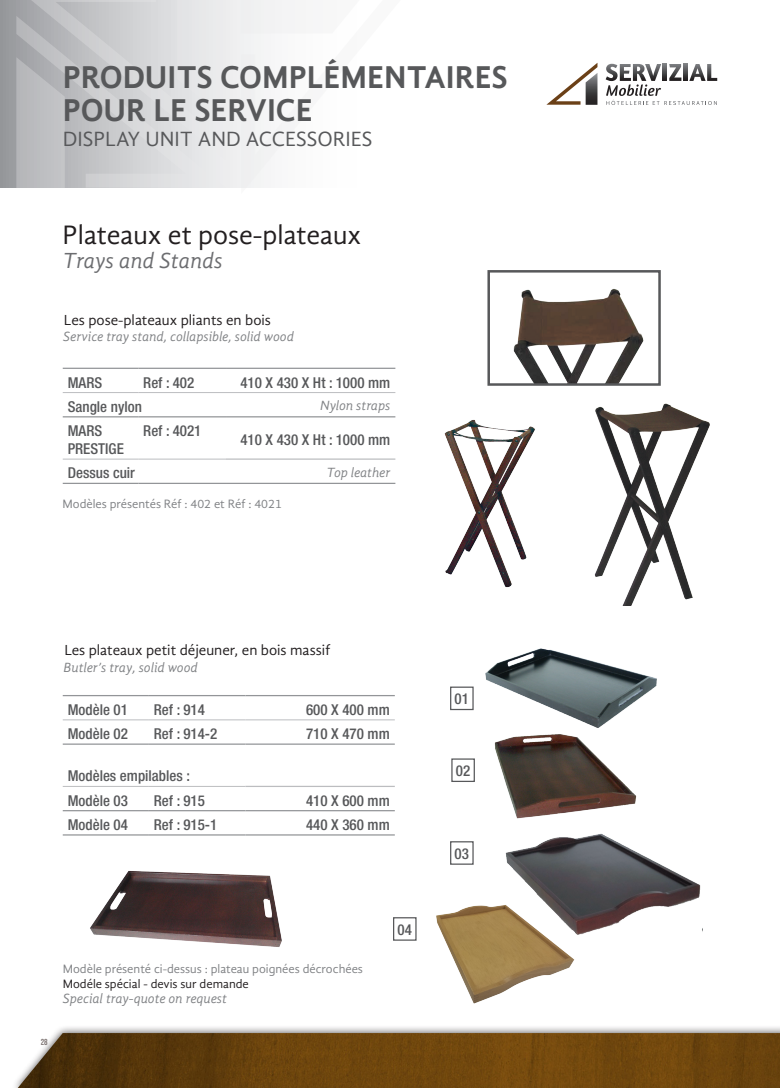
<style>
.page{position:relative;width:780px;height:1088px;background:#fff}
.page>*{position:absolute;margin:0;border:0;box-sizing:border-box;transform-origin:0 0}
.t1{font:700 32.5px "Gandhi Sans";color:#57585a}
.t2{font:27.5px "Gandhi Sans";color:#231f20}
.t3{font:italic 22.5px "Gandhi Sans";color:#6c6d70}
.t4{font:21.25px "Gandhi Sans";color:#57585a}
.t5{font:500 condensed 15px/18px "Helvetica Neue";color:#57585a}
.t6{font:15px "Gandhi Sans";color:#231f20}
.t7{font:italic 13.75px "Gandhi Sans";color:#808285}
.t8{font:12.5px "Gandhi Sans";color:#808285}
.t9{font:12.5px "Gandhi Sans";color:#231f20}
.t10{font:8.75px "Bebas Neue";color:#7f7674}
</style>
<div class="page">
<svg style="left:0;top:0;width:718px;height:188px"></svg>
<svg style="left:16px;top:0;width:209px;height:188px;background:#cecfd1"></svg>
<svg style="left:241px;top:0;width:172px;height:188px"></svg>
<svg style="left:546px;top:63px;width:51px;height:42px"></svg>
<svg style="left:605px;top:64px;width:112px;height:41px"></svg>
<hr style="left:226px;top:458px;width:169px;height:2px;background:#bcbdc0">
<hr style="left:63px;top:368px;width:75px;height:1px;background:#939598">
<hr style="left:138px;top:368px;width:88px;height:1px;background:#939598">
<hr style="left:226px;top:368px;width:169px;height:1px;background:#939598">
<hr style="left:63px;top:483px;width:75px;height:1px;background:#939598">
<hr style="left:138px;top:483px;width:88px;height:1px;background:#939598">
<hr style="left:226px;top:483px;width:169px;height:1px;background:#939598">
<hr style="left:63px;top:416px;width:75px;height:1px;background:#939598">
<hr style="left:138px;top:416px;width:88px;height:1px;background:#939598">
<hr style="left:226px;top:416px;width:169px;height:1px;background:#939598">
<hr style="left:226px;top:392px;width:169px;height:1px;background:#bcbdc0">
<hr style="left:63px;top:392px;width:75px;height:1px;background:#bcbdc0">
<hr style="left:138px;top:392px;width:88px;height:1px;background:#bcbdc0">
<hr style="left:63px;top:459px;width:75px;height:1px;background:#bcbdc0">
<hr style="left:138px;top:459px;width:88px;height:1px;background:#bcbdc0">
<img style="left:485px;top:648px;width:172px;height:80px">
<img style="left:494px;top:734px;width:143px;height:85px">
<img style="left:594px;top:379px;width:116px;height:226px">
<img style="left:444px;top:419px;width:91px;height:169px">
<img style="left:513px;top:288px;width:144px;height:95px">
<div style="left:487px;top:270px;width:173px;height:116px;border:2px solid #57585a"></div>
<img style="left:505px;top:833px;width:196px;height:102px">
<img style="left:90px;top:871px;width:192px;height:76px">
<img style="left:436px;top:897px;width:141px;height:107px">
<hr style="left:245px;top:786px;width:150px;height:1px;background:#bcbdc0">
<hr style="left:63px;top:695px;width:86px;height:1px;background:#939598">
<hr style="left:149px;top:695px;width:96px;height:1px;background:#939598">
<hr style="left:245px;top:695px;width:150px;height:1px;background:#939598">
<hr style="left:63px;top:810px;width:86px;height:1px;background:#939598">
<hr style="left:149px;top:810px;width:96px;height:1px;background:#939598">
<hr style="left:63px;top:834px;width:86px;height:1px;background:#939598">
<hr style="left:149px;top:834px;width:96px;height:1px;background:#939598">
<hr style="left:245px;top:810px;width:150px;height:1px;background:#939598">
<hr style="left:245px;top:834px;width:150px;height:1px;background:#939598">
<hr style="left:63px;top:743px;width:86px;height:2px;background:#939598">
<hr style="left:149px;top:743px;width:96px;height:2px;background:#939598">
<hr style="left:245px;top:743px;width:150px;height:2px;background:#939598">
<hr style="left:245px;top:719px;width:150px;height:1px;background:#bcbdc0">
<hr style="left:63px;top:719px;width:86px;height:1px;background:#bcbdc0">
<hr style="left:149px;top:719px;width:96px;height:1px;background:#bcbdc0">
<hr style="left:63px;top:786px;width:86px;height:1px;background:#bcbdc0">
<hr style="left:149px;top:786px;width:96px;height:1px;background:#bcbdc0">
<div style="left:450px;top:686px;width:23px;height:24px;border:1px solid #57585a"></div>
<div style="left:451px;top:758px;width:24px;height:24px;border:1px solid #57585a"></div>
<div style="left:450px;top:841px;width:23px;height:24px;border:1px solid #57585a"></div>
<div style="left:393px;top:917px;width:23px;height:24px;border:1px solid #57585a"></div>
<div style="left:11px;top:1025px;width:769px;height:63px;background:#231f20;opacity:.75"></div>
<img style="left:18px;top:1033px;width:762px;height:55px">
<p class="t1" style="left:63px;top:58px;width:446px">PRODUITS COMPLÉMENTAIRES</p>
<p class="t1" style="left:63px;top:92px;width:251px">POUR LE SERVICE</p>
<p class="t4" style="left:63px;top:127px;width:311px">DISPLAY UNIT AND ACCESSORIES</p>
<p class="t2" style="left:63px;top:220px;width:300px">Plateaux et pose-plateaux</p>
<p class="t3" style="left:63px;top:248px;width:161px">Trays and Stands</p>
<p class="t6" style="left:64px;top:311px;width:208px">Les pose-plateaux pliants en bois</p>
<p class="t7" style="left:63px;top:329px;width:232px">Service tray stand, collapsible, solid wood</p>
<p class="t5" style="left:68px;top:373px;width:36px">MARS</p>
<p class="t5" style="left:143px;top:373px;width:53px">Ref : 402</p>
<p class="t5" style="left:240px;top:373px;width:151px">410 X 430 X Ht : 1000 mm</p>
<p class="t5" style="left:68px;top:397px;width:76px">Sangle nylon</p>
<p class="t7" style="left:320px;top:397px;width:72px">Nylon straps</p>
<p class="t5" style="left:68px;top:422px;width:58px">MARS<br>PRESTIGE</p>
<p class="t5" style="left:143px;top:422px;width:60px">Ref : 4021</p>
<p class="t5" style="left:240px;top:431px;width:151px">410 X 430 X Ht : 1000 mm</p>
<p class="t5" style="left:68px;top:464px;width:69px">Dessus cuir</p>
<p class="t7" style="left:326px;top:464px;width:65px">Top leather</p>
<p class="t8" style="left:63px;top:497px;width:221px">Modèles présentés Réf : 402 et Réf : 4021</p>
<p class="t6" style="left:64px;top:641px;width:267px">Les plateaux petit déjeuner, en bois massif</p>
<p class="t7" style="left:64px;top:659px;width:136px">Butler’s tray, solid wood</p>
<p class="t5" style="left:68px;top:700px;width:62px">Modèle 01</p>
<p class="t5" style="left:154px;top:700px;width:53px">Ref : 914</p>
<p class="t5" style="left:306px;top:700px;width:85px">600 X 400 mm</p>
<p class="t5" style="left:68px;top:724px;width:62px">Modèle 02</p>
<p class="t5" style="left:154px;top:724px;width:65px">Ref : 914-2</p>
<p class="t5" style="left:306px;top:724px;width:85px">710 X 470 mm</p>
<p class="t5" style="left:68px;top:767px;width:124px">Modèles empilables :</p>
<p class="t5" style="left:68px;top:791px;width:62px">Modèle 03</p>
<p class="t5" style="left:154px;top:791px;width:53px">Ref : 915</p>
<p class="t5" style="left:306px;top:791px;width:85px">410 X 600 mm</p>
<p class="t5" style="left:68px;top:815px;width:62px">Modèle 04</p>
<p class="t5" style="left:154px;top:815px;width:65px">Ref : 915-1</p>
<p class="t5" style="left:306px;top:815px;width:85px">440 X 360 mm</p>
<p class="t10" style="left:41px;top:1037px;width:8px">28</p>
<p class="t8" style="left:63px;top:961px;width:302px">Modèle présenté ci-dessus : plateau poignées décrochées</p>
<p class="t9" style="left:63px;top:976px;width:188px">Modéle spécial - devis sur demande</p>
<p class="t7" style="left:63px;top:990px;width:166px">Special tray-quote on request</p>
<p class="t5" style="left:397px;top:920px;width:16px">04</p>
<p class="t5" style="left:454px;top:690px;width:16px">01</p>
<p class="t5" style="left:456px;top:761px;width:16px">02</p>
<p class="t5" style="left:454px;top:844px;width:16px">03</p>
</div>
